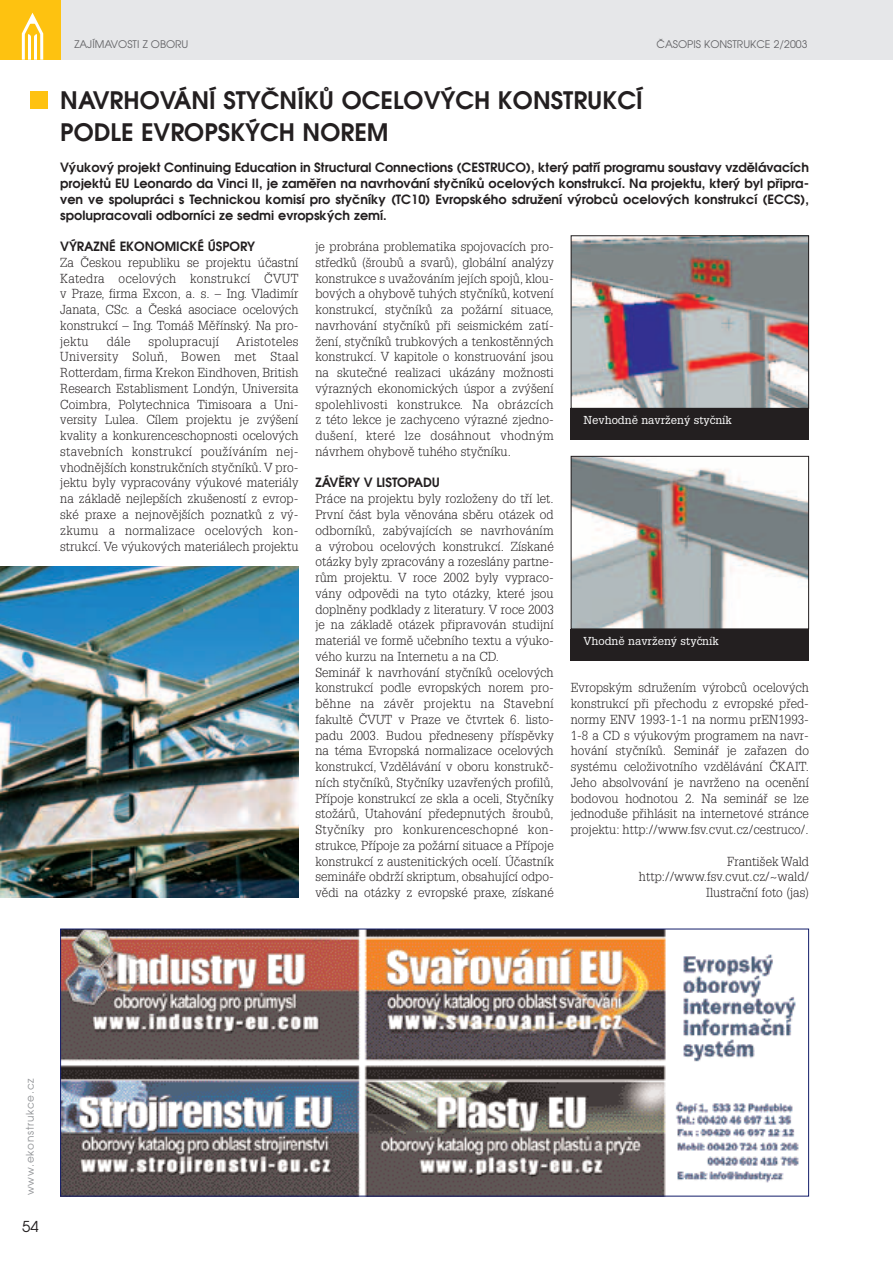
<style>
.page{position:relative;width:893px;height:1262px;background:#fff}
.page>*{position:absolute;margin:0;border:0;box-sizing:border-box;transform-origin:0 0}
.t1{font:600 24px/31.5px "Avant Garde CE";color:#231f20}
.t2{font:15px "Avant Garde CE";color:#231f20}
.t3{font:300 12.75px/15.8px "Glypha CE";letter-spacing:.005em;color:#231f20;text-align:justify}
.t4{font:600 12.75px/15.8px "Avant Garde CE";color:#231f20;text-align:justify}
.t5{font:300 12.75px "Glypha CE";letter-spacing:.025em;color:#231f20}
.t6{font:11.25px "Glypha CE";color:#fff}
.t7{font:10.5px "Avant Garde CE";color:#636366}
.t8{font:10.5px "Avant Garde CE";letter-spacing:.065em;color:#939598}
</style>
<div class="page">
<div style="left:0;top:0;width:892px;height:60px;background:#e6e7e9"></div>
<div style="left:0;top:0;width:60px;height:60px;background:#fec210"></div>
<svg style="left:21px;top:12px;width:23px;height:48px"></svg>
<div style="left:30px;top:91px;width:18px;height:18px;background:#fec210"></div>
<img style="left:572px;top:237px;width:235px;height:170px">
<div style="left:570px;top:235px;width:239px;height:174px;border:1px solid #231f20"></div>
<img style="left:0;top:566px;width:298px;height:331px">
<div style="left:570px;top:409px;width:239px;height:31px;background:#231f20"></div>
<img style="left:572px;top:458px;width:235px;height:169px">
<div style="left:570px;top:456px;width:239px;height:173px;border:1px solid #231f20"></div>
<div style="left:570px;top:629px;width:239px;height:32px;background:#231f20"></div>
<img style="left:62px;top:930px;width:737px;height:264px">
<div style="left:60px;top:928px;width:749px;height:268px;border:1px solid #131d6a"></div>
<p class="t7" style="left:74px;top:40px;width:115px">ZAJÍMAVOSTI Z OBORU</p>
<p class="t7" style="left:656px;top:40px;width:152px">ČASOPIS KONSTRUKCE 2/2003</p>
<h1 class="t1" style="left:60px;top:88px;width:584px">NAVRHOVÁNÍ STYČNÍKŮ OCELOVÝCH KONSTRUKCÍ<br>PODLE EVROPSKÝCH NOREM</h1>
<p class="t4" style="left:60px;top:161px;width:750px">Výukový projekt Continuing Education in Structural Connections (CESTRUCO), který patří programu soustavy vzdělávacích projektů EU Leonardo da Vinci II, je zaměřen na navrhování styčníků ocelových konstrukcí. Na projektu, který byl připra&shy;ven ve spolupráci s Technickou komisí pro styčníky (TC10) Evropského sdružení výrobců ocelových konstrukcí (ECCS), spolupracovali odborníci ze sedmi evropských zemí.</p>
<p class="t4" style="left:60px;top:240px;width:196px">VÝRAZNÉ EKONOMICKÉ ÚSPORY</p>
<p class="t3" style="left:60px;top:256px;width:240px">Za Českou republiku se projektu účastní Katedra ocelových konstrukcí ČVUT v Praze, firma Excon, a. s. – Ing. Vladimír Janata, CSc. a Česká asociace ocelových konstrukcí – Ing. Tomáš Měřínský. Na pro&shy;jektu</p>
<p class="t3" style="left:107px;top:335px;width:25px">dále</p>
<p class="t5" style="left:149px;top:336px;width:72px">spolupracují</p>
<p class="t3" style="left:60px;top:335px;width:240px;text-indent:176px">Aristoteles University Soluň, Bowen met Staal Rotterdam, firma Krekon Eindhoven, British Research Establisment Londýn, Universita Coimbra, Polytechnica Timisoara a Uni&shy;versity Lulea. Cílem projektu je zvýšení kvality a konkurenceschopnosti ocelových stavebních konstrukcí používáním nej&shy;vhodnějších konstrukčních styčníků. V pro&shy;jektu byly vypracovány výukové materiály na základě nejlepších zkušeností z evrop&shy;ské praxe a nejnovějších poznatků z vý&shy;zkumu a normalizace ocelových kon&shy;strukcí. Ve výukových materiálech projektu</p>
<p class="t3" style="left:315px;top:240px;width:240px">je probrána problematika spojovacích pro&shy;středků (šroubů a svarů), globální analýzy konstrukce s uvažováním jejích spojů, klou&shy;bových a ohybově tuhých styčníků, kotvení konstrukcí, styčníků za požární situace, navrhování styčníků při seismickém zatí&shy;žení, styčníků trubkových a tenkostěnných konstrukcí. V kapitole o konstruování jsou na skutečné realizaci ukázány možnosti výrazných ekonomických úspor a zvýšení spolehlivosti konstrukce. Na obrázcích z této lekce je zachyceno výrazné zjedno&shy;dušení, které lze dosáhnout vhodným návrhem ohybově tuhého styčníku.</p>
<p class="t4" style="left:315px;top:476px;width:126px">ZÁVĚRY V LISTOPADU</p>
<p class="t3" style="left:315px;top:492px;width:240px;text-align:left">Práce na projektu byly rozloženy do tří let.<br>První část byla věnována sběru otázek od odborníků, zabývajících se navrhováním a výrobou ocelových konstrukcí. Získané otázky byly zpracovány a rozeslány partne&shy;rům projektu. V roce 2002 byly vypraco&shy;vány odpovědi na tyto otázky, které jsou doplněny podklady z literatury. V roce 2003 je na základě otázek připravován studijní materiál ve formě učebního textu a výuko&shy;vého kurzu na Internetu a na CD.<br>Seminář k navrhování styčníků ocelových konstrukcí podle evropských norem pro&shy;běhne na závěr projektu na Stavební fakultě ČVUT v Praze ve čtvrtek 6. listo&shy;padu 2003. Budou předneseny příspěvky na téma Evropská normalizace ocelových konstrukcí, Vzdělávání v oboru konstrukč&shy;ních styčníků, Styčníky uzavřených profilů, Přípoje konstrukcí ze skla a oceli, Styčníky stožárů, Utahování předepnutých šroubů, Styčníky pro konkurenceschopné kon&shy;strukce, Přípoje za požární situace a Přípoje konstrukcí z austenitických ocelí. Účastník semináře obdrží skriptum, obsahující odpo&shy;vědi na otázky z evropské praxe, získané</p>
<p class="t6" style="left:583px;top:416px;width:150px">Nevhodně navržený styčník</p>
<p class="t6" style="left:583px;top:637px;width:137px">Vhodně navržený styčník</p>
<p class="t3" style="left:570px;top:681px;width:240px">Evropským sdružením výrobců ocelových konstrukcí při přechodu z evropské před&shy;normy ENV 1993-1-1 na normu prEN1993- 1-8 a CD s výukovým programem na navr&shy;hování styčníků. Seminář je zařazen do systému celoživotního vzdělávání ČKAIT.<br>Jeho absolvování je navrženo na ocenění bodovou hodnotou 2. Na seminář se lze jednoduše přihlásit na internetové stránce projektu: http://www.fsv.cvut.cz/cestruco/.</p>
<p class="t3" style="left:639px;top:854px;width:171px;text-align:right">František Wald http://www.fsv.cvut.cz/~wald/<br>Ilustrační foto (jas)</p>
<p class="t8" style="left:26px;top:1195px;width:118px;rotate:-90deg">www.ekonstrukce.cz</p>
<p class="t2" style="left:22px;top:1221px;width:18px">54</p>
</div>
